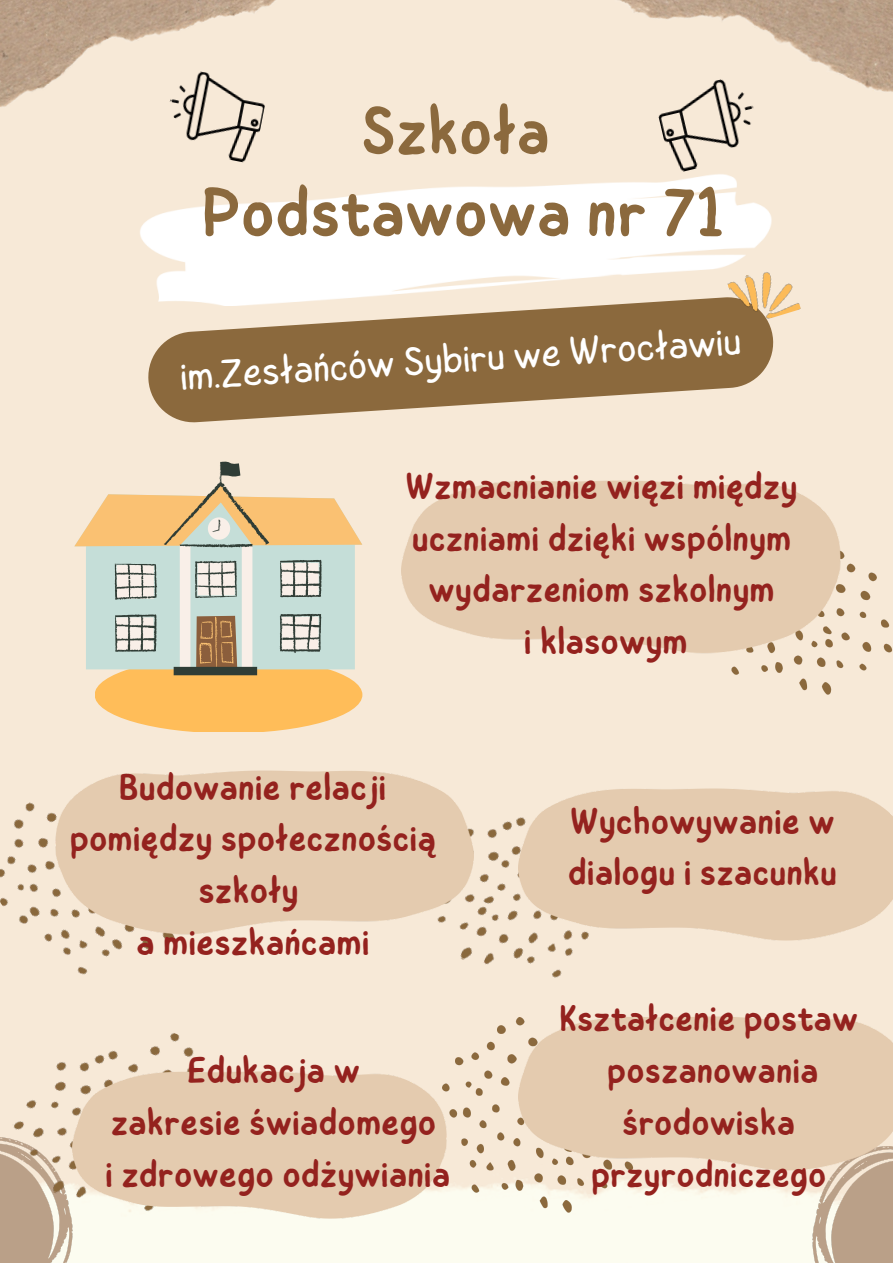
<style>
.page{position:relative;width:893px;height:1264px;background:#fff}
.page>*{position:absolute;margin:0;border:0;box-sizing:border-box;transform-origin:0 0}
.t1{font:500 69.3px "Childos Arabic";color:#8b693d}
.t2{font:500 67.8px "Childos Arabic";color:#8b693d}
.t3{font:300 40.2px "Childos Arabic";color:#fff}
.t4{font:500 37.5px/51.8px "Childos Arabic";color:#94221e;text-align:center}
.t5{font:500 37.05px/51.8px "Childos Arabic";color:#94221e;text-align:center}
</style>
<div class="page">
<div style="left:0;top:0;width:892px;height:1262px;background:#f7e9d7"></div>
<img style="left:140px;top:174px;width:632px;height:120px">
<img style="left:187px;top:137px;width:68px;height:26px">
<div style="left:72px;top:1182px;width:740px;height:80px;background:#fcfcf0"></div>
<svg style="left:148px;top:294px;width:626px;height:129px;fill:#8b693d"></svg>
<img style="left:726px;top:263px;width:74px;height:64px">
<img style="left:731px;top:551px;width:161px;height:144px">
<img style="left:0;top:802px;width:175px;height:173px">
<img style="left:460px;top:818px;width:113px;height:160px">
<img style="left:401px;top:480px;width:440px;height:177px">
<img style="left:447px;top:1018px;width:186px;height:194px">
<img style="left:518px;top:788px;width:374px;height:155px">
<img style="left:55px;top:770px;width:418px;height:168px">
<img style="left:0;top:0;width:276px;height:137px">
<img style="left:619px;top:0;width:273px;height:169px">
<img style="left:0;top:1242px;width:72px;height:20px">
<img style="left:812px;top:1173px;width:80px;height:89px">
<img style="left:0;top:1033px;width:245px;height:209px">
<img style="left:73px;top:1071px;width:374px;height:150px">
<img style="left:518px;top:1016px;width:374px;height:157px">
<svg style="left:74px;top:515px;width:21px;height:152px"></svg>
<svg style="left:95px;top:461px;width:267px;height:270px"></svg>
<h2 class="t2" style="left:361px;top:83px;width:190px">Szkoła</h2>
<h1 class="t1" style="left:202px;top:163px;width:524px">Podstawowa nr 71</h1>
<p class="t3" style="left:178px;top:349px;width:563px;rotate:-4deg">im.Zesłańców Sybiru we Wrocławiu</p>
<p class="t4" style="left:405px;top:461px;width:393px">Wzmacnianie więzi między uczniami dzięki wspólnym wydarzeniom szkolnym<br>i klasowym</p>
<p class="t4" style="left:70px;top:761px;width:368px">Budowanie relacji pomiędzy społecznością szkoły<br>a mieszkańcami</p>
<p class="t4" style="left:105px;top:1045px;width:347px">Edukacja w<br>zakresie świadomego<br>i zdrowego odżywiania</p>
<p class="t4" style="left:568px;top:795px;width:271px;text-align:left">Wychowywanie w dialogu i szacunku</p>
<p class="t5" style="left:559px;top:993px;width:300px">Kształcenie postaw poszanowania środowiska przyrodniczego</p>
</div>
